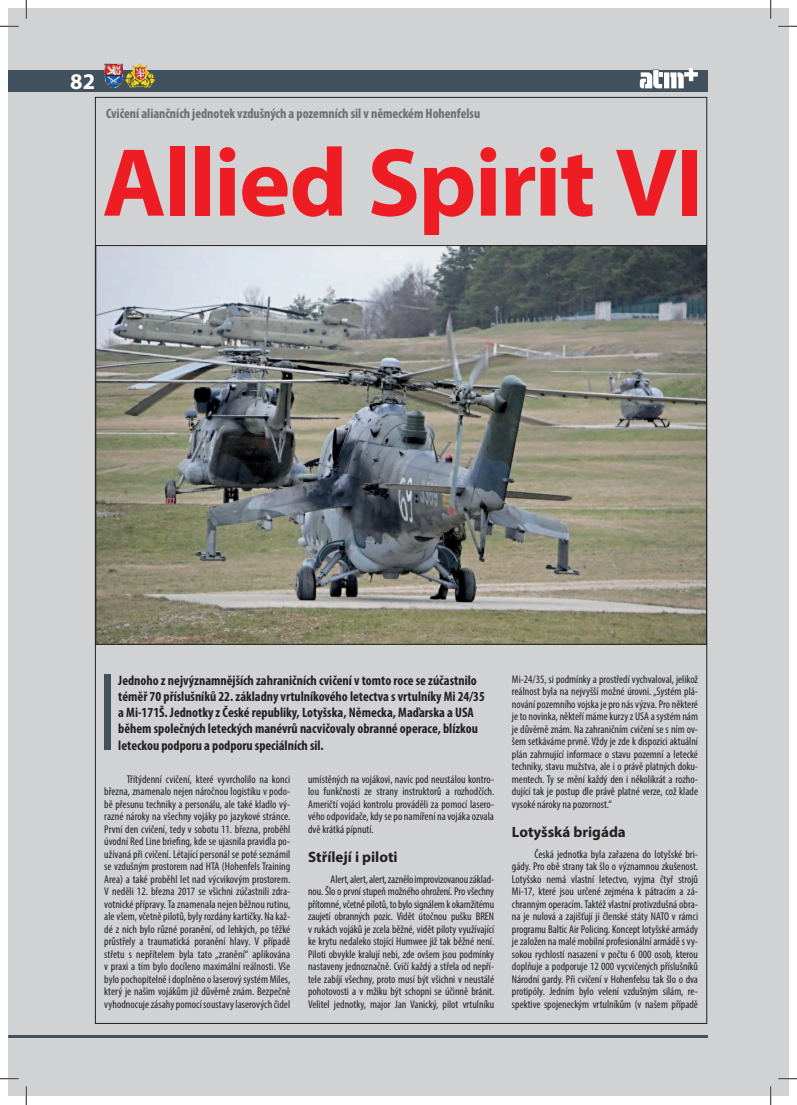
<style>
.page{position:relative;width:797px;height:1105px;background:#fff}
.page>*{position:absolute;margin:0;border:0;box-sizing:border-box;transform-origin:0 0}
.t1{font:700 97.62px "Myriad Pro";letter-spacing:-.02em;color:#ee1d23}
.t2{font:700 22.5px "Myriad Pro";color:#fff}
.t3{font:700 15px "Myriad Pro";color:#231f20}
.t4{font:700 condensed 13.75px/16.2px "Myriad Pro";color:#231f20}
.t5{font:700 condensed 13.75px "Myriad Pro";color:#6c6d70}
.t6{font:condensed 11.25px/12.5px "Myriad Pro";color:#231f20;text-align:justify}
</style>
<div class="page">
<div style="left:770px;top:9px;width:18px;height:1087px;background:#d1d2d4"></div>
<div style="left:9px;top:9px;width:761px;height:1087px;background:#d1d2d4"></div>
<hr style="left:9px;top:1035px;width:698px;height:2px;background:#41525e">
<div style="left:9px;top:70px;width:698px;height:21px;background:#41525e"></div>
<svg style="left:639px;top:68px;width:59px;height:20px"></svg>
<svg style="left:104px;top:63px;width:51px;height:25px"></svg>
<img style="left:97px;top:247px;width:607px;height:396px">
<div style="left:104px;top:674px;width:7px;height:76px;background:#41525e"></div>
<svg style="left:1px;top:25px;width:18px;height:2px"></svg>
<svg style="left:778px;top:25px;width:19px;height:2px"></svg>
<svg style="left:1px;top:1078px;width:18px;height:1px"></svg>
<svg style="left:778px;top:1078px;width:19px;height:1px"></svg>
<svg style="left:25px;top:0;width:2px;height:19px"></svg>
<svg style="left:25px;top:1086px;width:2px;height:18px"></svg>
<svg style="left:770px;top:0;width:1px;height:19px"></svg>
<svg style="left:770px;top:1086px;width:1px;height:18px"></svg>
<h2 class="t2" style="left:70px;top:73px;width:26px">82</h2>
<p class="t5" style="left:106px;top:108px;width:376px">Cvičení aliančních jednotek vzdušných a pozemních sil v německém Hohenfelsu</p>
<h1 class="t1" style="left:102px;top:146px;width:602px">Allied Spirit VI</h1>
<p class="t4" style="left:118px;top:673px;width:368px">Jednoho z nejvýznamnějších zahraničních cvičení v tomto roce se zúčastnilo téměř 70 příslušníků 22. základny vrtulníkového letectva s vrtulníky Mi 24/35 a Mi-171Š. Jednotky z České republiky, Lotyšska, Německa, Maďarska a USA během společných leteckých manévrů nacvičovaly obranné operace, blízkou leteckou podporu a podporu speciálních sil.</p>
<p class="t6" style="left:104px;top:774px;width:188px;text-indent:22px">Třítýdenní cvičení, které vyvrcholilo na konci března, znamenalo nejen náročnou logistiku v podo&shy;bě přesunu techniky a personálu, ale také kladlo vý&shy;razné nároky na všechny vojáky po jazykové stránce.<br>První den cvičení, tedy v sobotu 11. března, proběhl úvodní Red Line briefing, kde se ujasnila pravidla po&shy;užívaná při cvičení. Létající personál se poté seznámil se vzdušným prostorem nad HTA (Hohenfels Training Area) a také proběhl let nad výcvikovým prostorem.<br>V neděli 12. března 2017 se všichni zúčastnili zdra&shy;votnické přípravy. Ta znamenala nejen běžnou rutinu, ale všem, včetně pilotů, byly rozdány kartičky. Na kaž&shy;dé z nich bylo různé poranění, od lehkých, po těžké průstřely a traumatická poranění hlavy. V případě střetu s nepřítelem byla tato „zranění“ aplikována v praxi a tím bylo docíleno maximální reálnosti. Vše bylo pochopitelně i doplněno o laserový systém Miles, který je našim vojákům již důvěrně znám. Bezpečně vyhodnocuje zásahy pomocí soustavy laserových čidel</p>
<p class="t6" style="left:308px;top:774px;width:188px">umístěných na vojákovi, navíc pod neustálou kontro&shy;lou funkčnosti ze strany instruktorů a rozhodčích.<br>Američtí vojáci kontrolu prováděli za pomocí lasero&shy;vého odpovídače, kdy se po namíření na vojáka ozvala dvě krátká pípnutí.</p>
<h3 class="t3" style="left:308px;top:851px;width:91px">Střílejí i piloti</h3>
<p class="t6" style="left:308px;top:874px;width:188px;text-indent:22px">Alert, alert, alert, zaznělo improvizovanou základ&shy;nou. Šlo o první stupeň možného ohrožení. Pro vše chny přítomné, včetně pilotů, to bylo signálem k okamžitému zaujetí obranných pozic. Vidět útočnou pušku BREN v rukách vojáků je zcela běžné, vidět piloty využívající ke krytu nedaleko stojící Humwee již tak běžné není.<br>Piloti obvykle kralují nebi, zde ovšem jsou podmínky nastaveny jednoznačně. Cvičí každý a střela od nepří&shy;tele zabíjí všechny, proto musí být všichni v neustálé pohotovosti a v mžiku být schopni se účinně bránit.<br>Velitel jednotky, major Jan Vanický, pilot vrtulníku</p>
<p class="t6" style="left:512px;top:674px;width:188px">Mi-24/35, si podmínky a prostředí vychvaloval, jelikož reálnost byla na nejvyšší možné úrovni. „Systém plá&shy;nování pozemního vojska je pro nás výzva. Pro některé je to novinka, někteří máme kurzy z USA a systém nám je důvěrně znám. Na zahraničním cvičení se s ním ov&shy;šem setkáváme prvně. Vždy je zde k dispozici aktuální plán zahrnující informace o stavu pozemní a letecké techniky, stavu mužstva, ale i o právě platných doku&shy;mentech. Ty se mění každý den i několikrát a rozho&shy;dující tak je postup dle právě platné verze, což klade vysoké nároky na pozornost.“</p>
<h3 class="t3" style="left:512px;top:826px;width:115px">Lotyšská brigáda</h3>
<p class="t6" style="left:512px;top:849px;width:188px;text-indent:22px">Česká jednotka byla zařazena do lotyšské bri&shy;gády. Pro obě strany tak šlo o významnou zkušenost.<br>Lotyšsko nemá vlastní letectvo, vyjma čtyř strojů Mi-17, které jsou určené zejména k pátracím a zá&shy;chranným operacím. Taktéž vlastní protivzdušná obra&shy;na je nulová a zajišťují ji členské státy NATO v rámci programu Baltic Air Policing. Koncept lotyšské armády je založen na malé mobilní profesionální armádě s vy&shy;sokou rychlostí nasazení v počtu 6 000 osob, kterou doplňuje a podporuje 12 000 vycvičených příslušníků Národní gardy. Při cvičení v Hohenfelsu tak šlo o dva protipóly. Jedním bylo velení vzdušným silám, re&shy;spektive spojeneckým vrtulníkům (v našem případě</p>
</div>
